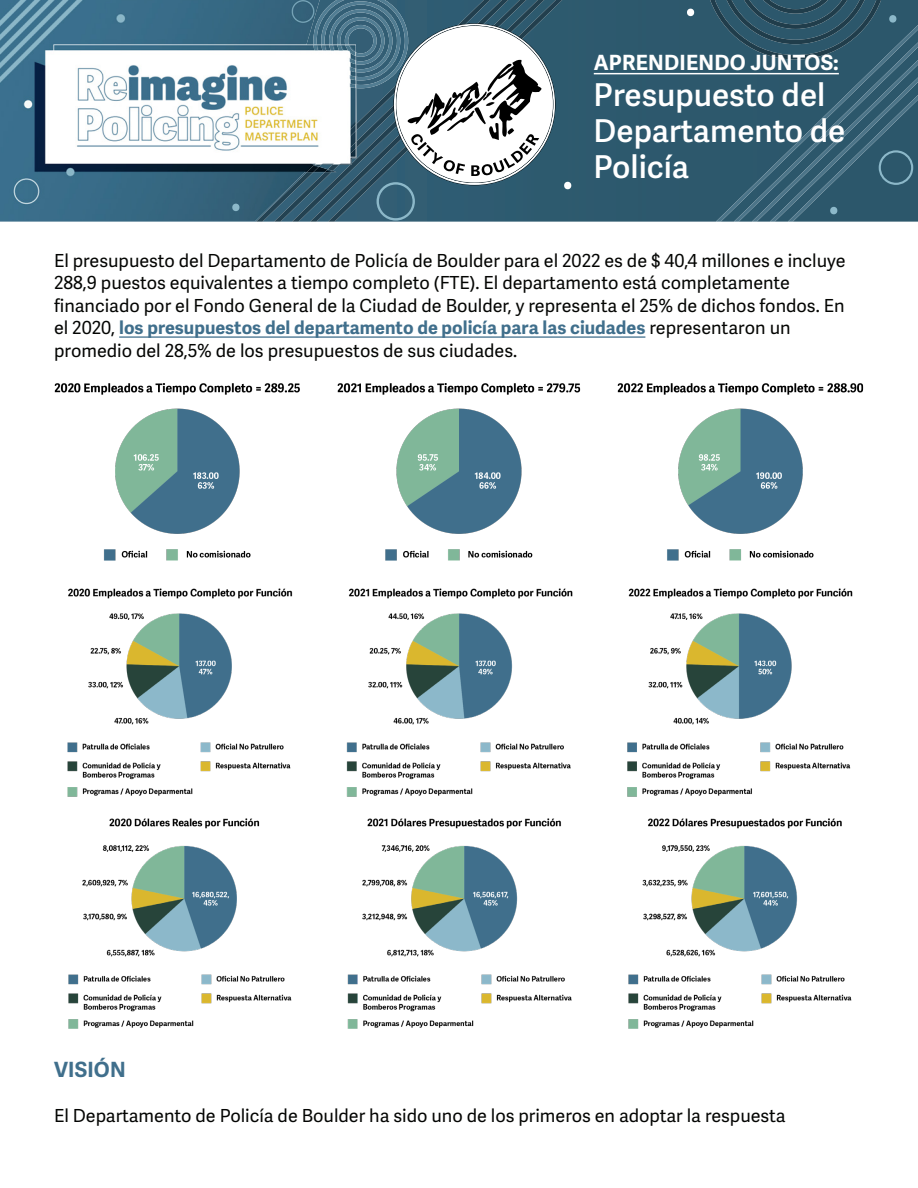
<style>
.page{position:relative;width:918px;height:1188px;background:#fff}
.page>*{position:absolute;margin:0;border:0;box-sizing:border-box;transform-origin:0 0}
.t1{font:600 31.5px/36px "Adelle Sans";color:#fff}
.t2{font:700 21px "Adelle Sans";letter-spacing:.01em;color:#fff}
.t3{font:700 21px "Adelle Sans";letter-spacing:.01em;color:#406f8c}
.t4{font:18px/22.5px "Adelle Sans";color:#040503}
.s1{font-weight:700;color:#406f8c}
</style>
<div class="page">
<div style="left:562px;top:0;width:148px;height:222px;background:#2d596d"></div>
<svg style="left:328px;top:0;width:234px;height:222px;background:#376174"></svg>
<img style="left:0;top:0;width:313px;height:221px">
<img style="left:307px;top:124px;width:6px;height:48px">
<svg style="left:313px;top:0;width:242px;height:221px"></svg>
<svg style="left:231px;top:204px;width:10px;height:7px"></svg>
<svg style="left:563px;top:182px;width:10px;height:7px"></svg>
<svg style="left:686px;top:9px;width:9px;height:7px"></svg>
<svg style="left:710px;top:0;width:208px;height:222px;background:#325b6f"></svg>
<hr style="left:594px;top:73px;width:245px;height:1px;background:#fff">
<img style="left:54px;top:383px;width:246px;height:178px">
<img style="left:337px;top:383px;width:244px;height:178px">
<img style="left:617px;top:383px;width:247px;height:178px">
<img style="left:67px;top:588px;width:226px;height:209px">
<img style="left:346px;top:588px;width:227px;height:209px">
<img style="left:627px;top:588px;width:226px;height:209px">
<img style="left:68px;top:818px;width:224px;height:211px">
<img style="left:347px;top:818px;width:225px;height:211px">
<img style="left:628px;top:818px;width:224px;height:211px">
<hr style="left:119px;top:336px;width:526px;height:2px;background:#406f8c">
<p class="t2" style="left:594px;top:50px;width:247px">APRENDIENDO JUNTOS:</p>
<p class="t1" style="left:594px;top:78px;width:253px">Presupuesto del<br>Departamento de<br>Policía</p>
<p class="t4" style="left:54px;top:250px;width:793px">El presupuesto del Departamento de Policía de Boulder para el 2022 es de $ 40,4 millones e incluye 288,9 puestos equivalentes a tiempo completo (FTE). El departamento está completamente financiado por el Fondo General de la Ciudad de Boulder, y representa el 25% de dichos fondos. En el 2020, <span class="s1">los presupuestos del departamento de policía para las ciudades</span> representaron un promedio del 28,5% de los presupuestos de sus ciudades.</p>
<p class="t3" style="left:54px;top:1057px;width:73px">VISIÓN</p>
<p class="t4" style="left:54px;top:1105px;width:733px">El Departamento de Policía de Boulder ha sido uno de los primeros en adoptar la respuesta</p>
</div>
